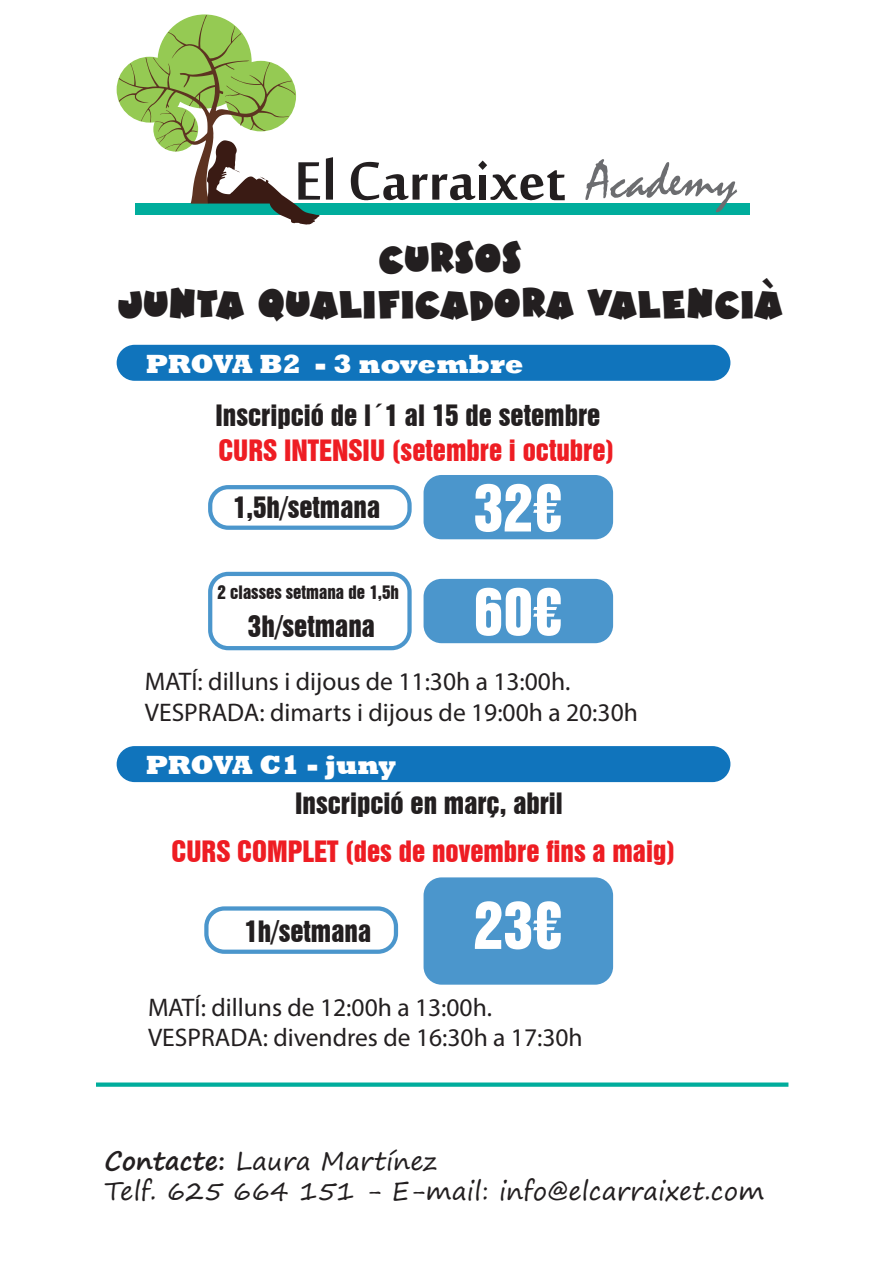
<style>
.page{position:relative;width:893px;height:1263px;background:#fff}
.page>*{position:absolute;margin:0;border:0;box-sizing:border-box;transform-origin:0 0}
.t1{font:59.55px/103.8px "Swiss 921 BT Regular A";color:#fff}
.t2{font:38.25px/45.9px "Hot Mustard BTN";color:#231f20;text-align:center}
.t3{font:27px "Swiss 921 BT Regular A";color:#231f20}
.t4{font:27px "Swiss 921 BT Regular A";color:#ee1d23}
.t5{font:800 27px "Rockwell";color:#fff}
.t6{font:25.5px/30.6px "Myriad Pro";color:#231f20}
.t7{font:25.5px/30.6px "Segoe Print";color:#231f20}
.t8{font:16.95px "Swiss 921 BT Regular A";color:#231f20}
.s1{font-weight:700}
</style>
<div class="page">
<div style="left:117px;top:345px;width:613px;height:36px;background:#1074bc;border-radius:18px"></div>
<div style="left:208px;top:572px;width:204px;height:78px;border:4px solid #1074bc;border-radius:18px"></div>
<div style="left:208px;top:485px;width:204px;height:45px;border:4px solid #1074bc;border-radius:18px"></div>
<div style="left:424px;top:475px;width:189px;height:64px;background:#4b96cc;border-radius:18px"></div>
<div style="left:424px;top:579px;width:189px;height:64px;background:#4b96cc;border-radius:18px"></div>
<div style="left:424px;top:877px;width:189px;height:108px;background:#4b96cc;border-radius:18px"></div>
<div style="left:136px;top:203px;width:614px;height:12px;background:#00ad9c"></div>
<svg style="left:326px;top:157px;width:7px;height:43px"></svg>
<svg style="left:490px;top:170px;width:75px;height:30px"></svg>
<svg style="left:351px;top:162px;width:124px;height:38px"></svg>
<div style="left:479px;top:175px;width:7px;height:25px;background:#231f20"></div>
<svg style="left:478px;top:161px;width:9px;height:9px"></svg>
<svg style="left:585px;top:159px;width:152px;height:53px"></svg>
<svg style="left:119px;top:15px;width:201px;height:210px"></svg>
<div style="left:117px;top:746px;width:613px;height:36px;background:#1074bc;border-radius:18px"></div>
<div style="left:204px;top:906px;width:194px;height:48px;border:4px solid #1074bc;border-radius:18px"></div>
<div style="left:96px;top:1082px;width:692px;height:5px;background:#00ad9c"></div>
<h2 class="t2" style="left:117px;top:236px;width:667px">CURSOS<br>JUNTA QUALIFICADORA VALENCIÀ</h2>
<p class="t5" style="left:146px;top:348px;width:379px">PROVA B2 - 3 novembre</p>
<p class="t3" style="left:216px;top:397px;width:386px">Inscripció de l´1 al 15 de setembre</p>
<p class="t4" style="left:218px;top:433px;width:398px">CURS INTENSIU (setembre i octubre)</p>
<p class="t3" style="left:233px;top:490px;width:149px">1,5h/setmana</p>
<p class="t8" style="left:218px;top:581px;width:183px">2 classes setmana de 1,5h</p>
<p class="t3" style="left:248px;top:608px;width:129px">3h/setmana</p>
<h1 class="t1" style="left:474px;top:455px;width:91px">32€<br>60€</h1>
<p class="t6" style="left:145px;top:666px;width:494px">MATÍ: dilluns i dijous de 11:30h a 13:00h.<br>VESPRADA: dimarts i dijous de 19:00h a 20:30h</p>
<p class="t5" style="left:146px;top:749px;width:252px">PROVA C1 - juny</p>
<p class="t3" style="left:295px;top:786px;width:269px">Inscripció en març, abril</p>
<p class="t4" style="left:172px;top:834px;width:505px">CURS COMPLET (des de novembre fins a maig)</p>
<p class="t3" style="left:244px;top:913px;width:129px">1h/setmana</p>
<h1 class="t1" style="left:474px;top:873px;width:91px">23€</h1>
<p class="t6" style="left:148px;top:991px;width:436px">MATÍ: dilluns de 12:00h a 13:00h.<br>VESPRADA: divendres de 16:30h a 17:30h</p>
<p class="t7" style="left:105px;top:1145px;width:661px"><span class="s1">Contacte:</span> Laura Martínez<br>Telf. 625 664 151 - E-mail: info@elcarraixet.com</p>
</div>
